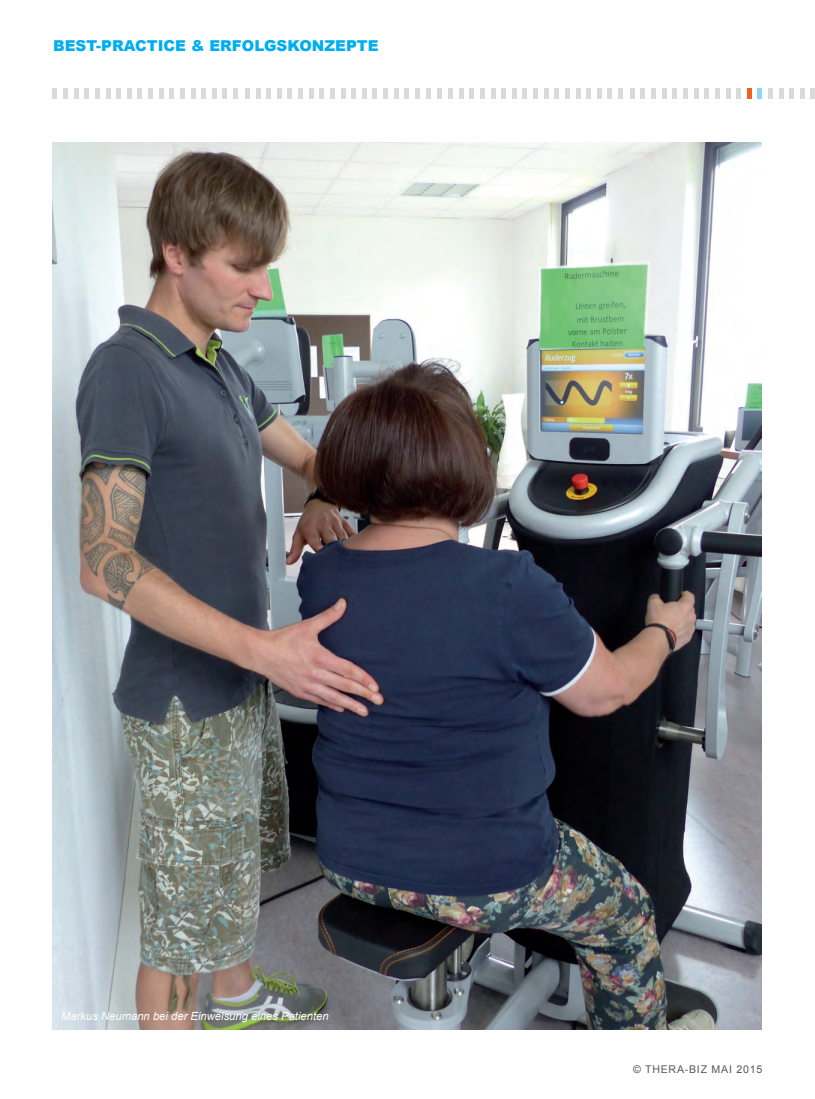
<style>
.page{position:relative;width:815px;height:1099px;background:#fff}
.page>*{position:absolute;margin:0;border:0;box-sizing:border-box;transform-origin:0 0}
.t1{font:900 15px "Arial";color:#00aeef}
.t2{font:italic 11.25px "Arial";color:#fff}
.t3{font:10.62px "Arial";letter-spacing:.07em;color:#57585a}
</style>
<div class="page">
<hr style="left:53px;top:88px;width:4px;height:11px;background:#d9dadc">
<div style="left:63px;top:88px;width:5px;height:11px;background:#d9dadc"></div>
<hr style="left:74px;top:88px;width:4px;height:11px;background:#d9dadc">
<hr style="left:85px;top:88px;width:4px;height:11px;background:#d9dadc">
<div style="left:95px;top:88px;width:5px;height:11px;background:#d9dadc"></div>
<hr style="left:106px;top:88px;width:4px;height:11px;background:#d9dadc">
<hr style="left:117px;top:88px;width:4px;height:11px;background:#d9dadc">
<hr style="left:127px;top:88px;width:4px;height:11px;background:#d9dadc">
<hr style="left:138px;top:88px;width:4px;height:11px;background:#d9dadc">
<div style="left:148px;top:88px;width:5px;height:11px;background:#d9dadc"></div>
<hr style="left:159px;top:88px;width:4px;height:11px;background:#d9dadc">
<hr style="left:170px;top:88px;width:4px;height:11px;background:#d9dadc">
<div style="left:180px;top:88px;width:5px;height:11px;background:#d9dadc"></div>
<hr style="left:191px;top:88px;width:4px;height:11px;background:#d9dadc">
<hr style="left:202px;top:88px;width:4px;height:11px;background:#d9dadc">
<hr style="left:212px;top:88px;width:4px;height:11px;background:#d9dadc">
<hr style="left:223px;top:88px;width:4px;height:11px;background:#d9dadc">
<div style="left:233px;top:88px;width:5px;height:11px;background:#d9dadc"></div>
<hr style="left:245px;top:88px;width:4px;height:11px;background:#d9dadc">
<hr style="left:256px;top:88px;width:4px;height:11px;background:#d9dadc">
<hr style="left:267px;top:88px;width:4px;height:11px;background:#d9dadc">
<hr style="left:277px;top:88px;width:4px;height:11px;background:#d9dadc">
<hr style="left:288px;top:88px;width:4px;height:11px;background:#d9dadc">
<div style="left:298px;top:88px;width:5px;height:11px;background:#d9dadc"></div>
<hr style="left:309px;top:88px;width:4px;height:11px;background:#d9dadc">
<hr style="left:320px;top:88px;width:4px;height:11px;background:#d9dadc">
<div style="left:330px;top:88px;width:5px;height:11px;background:#d9dadc"></div>
<hr style="left:341px;top:88px;width:4px;height:11px;background:#d9dadc">
<hr style="left:352px;top:88px;width:4px;height:11px;background:#d9dadc">
<hr style="left:362px;top:88px;width:4px;height:11px;background:#d9dadc">
<hr style="left:373px;top:88px;width:4px;height:11px;background:#d9dadc">
<div style="left:383px;top:88px;width:5px;height:11px;background:#d9dadc"></div>
<hr style="left:394px;top:88px;width:4px;height:11px;background:#d9dadc">
<hr style="left:405px;top:88px;width:4px;height:11px;background:#d9dadc">
<div style="left:415px;top:88px;width:5px;height:11px;background:#d9dadc"></div>
<hr style="left:426px;top:88px;width:4px;height:11px;background:#d9dadc">
<hr style="left:438px;top:88px;width:4px;height:11px;background:#d9dadc">
<div style="left:448px;top:88px;width:5px;height:11px;background:#d9dadc"></div>
<hr style="left:459px;top:88px;width:4px;height:11px;background:#d9dadc">
<hr style="left:470px;top:88px;width:4px;height:11px;background:#d9dadc">
<hr style="left:480px;top:88px;width:4px;height:11px;background:#d9dadc">
<hr style="left:491px;top:88px;width:4px;height:11px;background:#d9dadc">
<div style="left:501px;top:88px;width:5px;height:11px;background:#d9dadc"></div>
<hr style="left:512px;top:88px;width:4px;height:11px;background:#d9dadc">
<hr style="left:523px;top:88px;width:4px;height:11px;background:#d9dadc">
<div style="left:533px;top:88px;width:5px;height:11px;background:#d9dadc"></div>
<hr style="left:544px;top:88px;width:4px;height:11px;background:#d9dadc">
<hr style="left:555px;top:88px;width:4px;height:11px;background:#d9dadc">
<div style="left:565px;top:88px;width:5px;height:11px;background:#d9dadc"></div>
<hr style="left:576px;top:88px;width:4px;height:11px;background:#d9dadc">
<hr style="left:587px;top:88px;width:4px;height:11px;background:#d9dadc">
<hr style="left:597px;top:88px;width:4px;height:11px;background:#d9dadc">
<hr style="left:608px;top:88px;width:4px;height:11px;background:#d9dadc">
<div style="left:618px;top:88px;width:5px;height:11px;background:#d9dadc"></div>
<hr style="left:630px;top:88px;width:4px;height:11px;background:#d9dadc">
<hr style="left:641px;top:88px;width:4px;height:11px;background:#d9dadc">
<div style="left:651px;top:88px;width:5px;height:11px;background:#d9dadc"></div>
<hr style="left:662px;top:88px;width:4px;height:11px;background:#d9dadc">
<hr style="left:673px;top:88px;width:4px;height:11px;background:#d9dadc">
<div style="left:683px;top:88px;width:5px;height:11px;background:#d9dadc"></div>
<hr style="left:694px;top:88px;width:4px;height:11px;background:#d9dadc">
<hr style="left:705px;top:88px;width:4px;height:11px;background:#d9dadc">
<hr style="left:715px;top:88px;width:4px;height:11px;background:#d9dadc">
<hr style="left:726px;top:88px;width:4px;height:11px;background:#d9dadc">
<div style="left:736px;top:88px;width:5px;height:11px;background:#d9dadc"></div>
<hr style="left:747px;top:88px;width:4px;height:11px;background:#f26021">
<hr style="left:758px;top:88px;width:4px;height:11px;background:#8dd7f7">
<div style="left:768px;top:88px;width:5px;height:11px;background:#d9dadc"></div>
<hr style="left:779px;top:88px;width:4px;height:11px;background:#d9dadc">
<hr style="left:790px;top:88px;width:4px;height:11px;background:#d9dadc">
<div style="left:800px;top:88px;width:5px;height:11px;background:#d9dadc"></div>
<hr style="left:811px;top:88px;width:4px;height:11px;background:#d9dadc">
<img style="left:53px;top:142px;width:709px;height:887px">
<h1 class="t1" style="left:53px;top:35px;width:327px">BEST-PRACTICE &amp; ERFOLGSKONZEPTE</h1>
<p class="t2" style="left:61px;top:1009px;width:269px">Markus Neumann bei der Einweisung eines Patienten</p>
<p class="t3" style="left:633px;top:1062px;width:131px">© THERA-BIZ Mai 2015</p>
</div>
